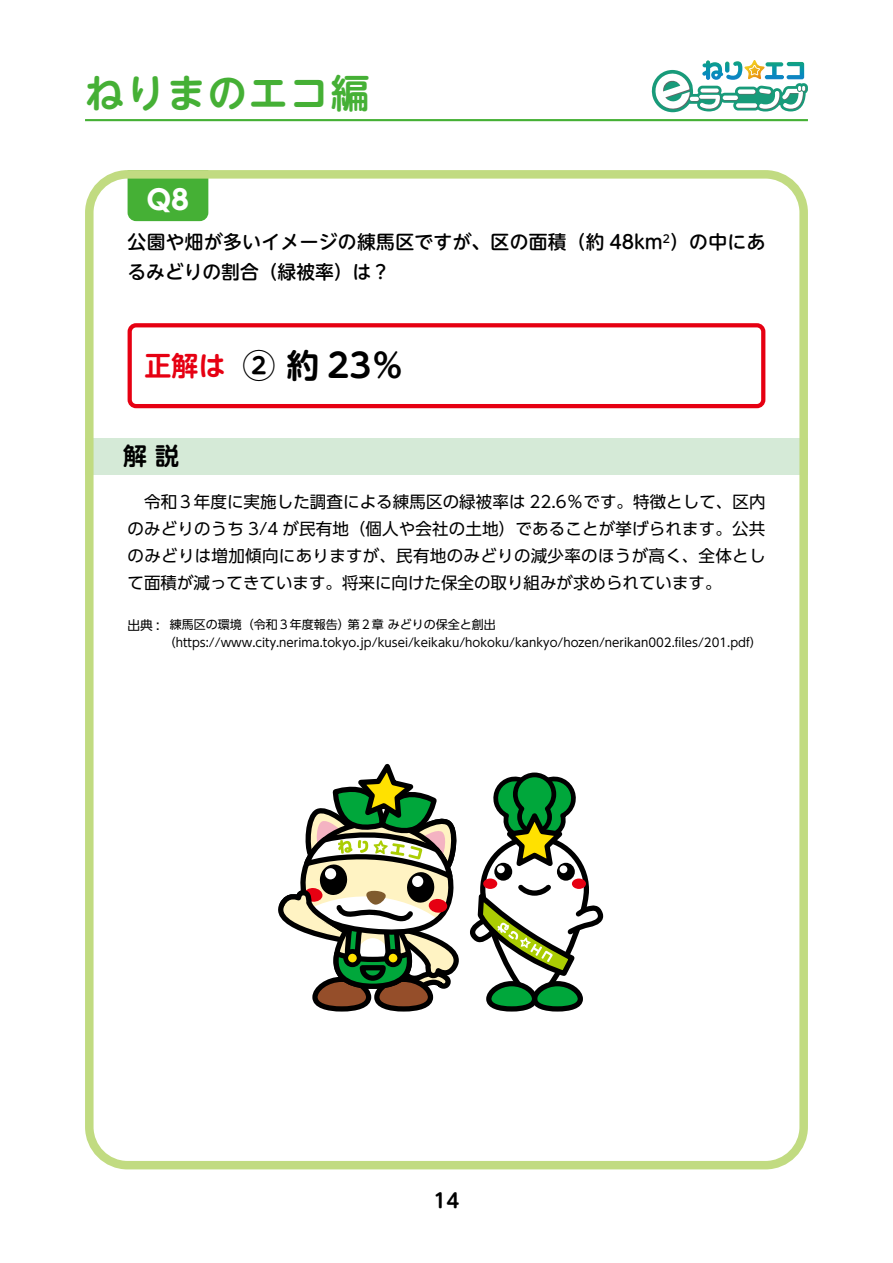
<style>
.page{position:relative;width:893px;height:1263px;background:#fff}
.page>*{position:absolute;margin:0;border:0;box-sizing:border-box;transform-origin:0 0}
.t1{font:700 39px "UD Shin M Go Pro De";letter-spacing:.05em;color:#45b035}
.t2{font:700 33px "UD Shin M Go Pro De";color:#000}
.t3{font:700 27px "UD Shin M Go Pro De";color:#e60012}
.t4{font:700 27px "UD Shin Go Pro";color:#fff}
.t5{font:700 24px "UD Shin M Go Pro De";color:#000}
.t6{font:700 19.5px "UD Shin M Go Pro De";color:#000}
.t7{font:500 18.75px/30px "UD Shin M Go Pro";letter-spacing:.02em;color:#000}
.t8{font:16.5px/27px "UD Shin Go Pro";color:#000;text-align:justify}
.t9{font:12px/17.2px "UD Shin Go Pro";color:#000}
.s1{font-size:12.75px}
</style>
<div class="page">
<div style="left:128px;top:180px;width:80px;height:41px;background:#45b035"></div>
<div style="left:85px;top:438px;width:723px;height:36px;background:#d5ead7"></div>
<div style="left:85px;top:170px;width:723px;height:999px;border:9px solid #c1db81;border-radius:38px"></div>
<div style="left:128px;top:323px;width:637px;height:85px;border:4px solid #e60012;border-radius:6px"></div>
<svg style="left:651px;top:60px;width:157px;height:52px"></svg>
<hr style="left:85px;top:119px;width:723px;height:2px;background:#45b035">
<svg style="left:278px;top:763px;width:325px;height:249px"></svg>
<h1 class="t1" style="left:85px;top:61px;width:286px">ねりまのエコ編</h1>
<h3 class="t4" style="left:147px;top:178px;width:44px">Q8</h3>
<p class="t7" style="left:128px;top:226px;width:639px">公園や畑が多いイメージの練馬区ですが、区の面積（約 48km<sup>2</sup>）の中にあるみどりの割合（緑被率）は？</p>
<h3 class="t3" style="left:145px;top:344px;width:82px">正解は</h3>
<h2 class="t2" style="left:242px;top:339px;width:163px">② 約 23％</h2>
<h3 class="t5" style="left:123px;top:436px;width:57px">解 説</h3>
<p class="t8" style="left:128px;top:488px;width:639px">　令和３年度に実施した調査による練馬区の緑被率は 22.6％です。特徴として、区内のみどりのうち 3/4 が民有地（個人や会社の土地）であることが挙げられます。公共のみどりは増加傾向にありますが、民有地のみどりの減少率のほうが高く、全体として面積が減ってきています。将来に向けた保全の取り組みが求められています。</p>
<p class="t9" style="left:164px;top:616px;width:599px;text-indent:-36px"><span class="s1">出典 :</span> 練馬区の環境（令和３年度報告）第２章 みどりの保全と創出（https://www.city.nerima.tokyo.jp/kusei/keikaku/hokoku/kankyo/hozen/nerikan002.files/201.pdf）</p>
<p class="t6" style="left:434px;top:1184px;width:27px">14</p>
</div>
